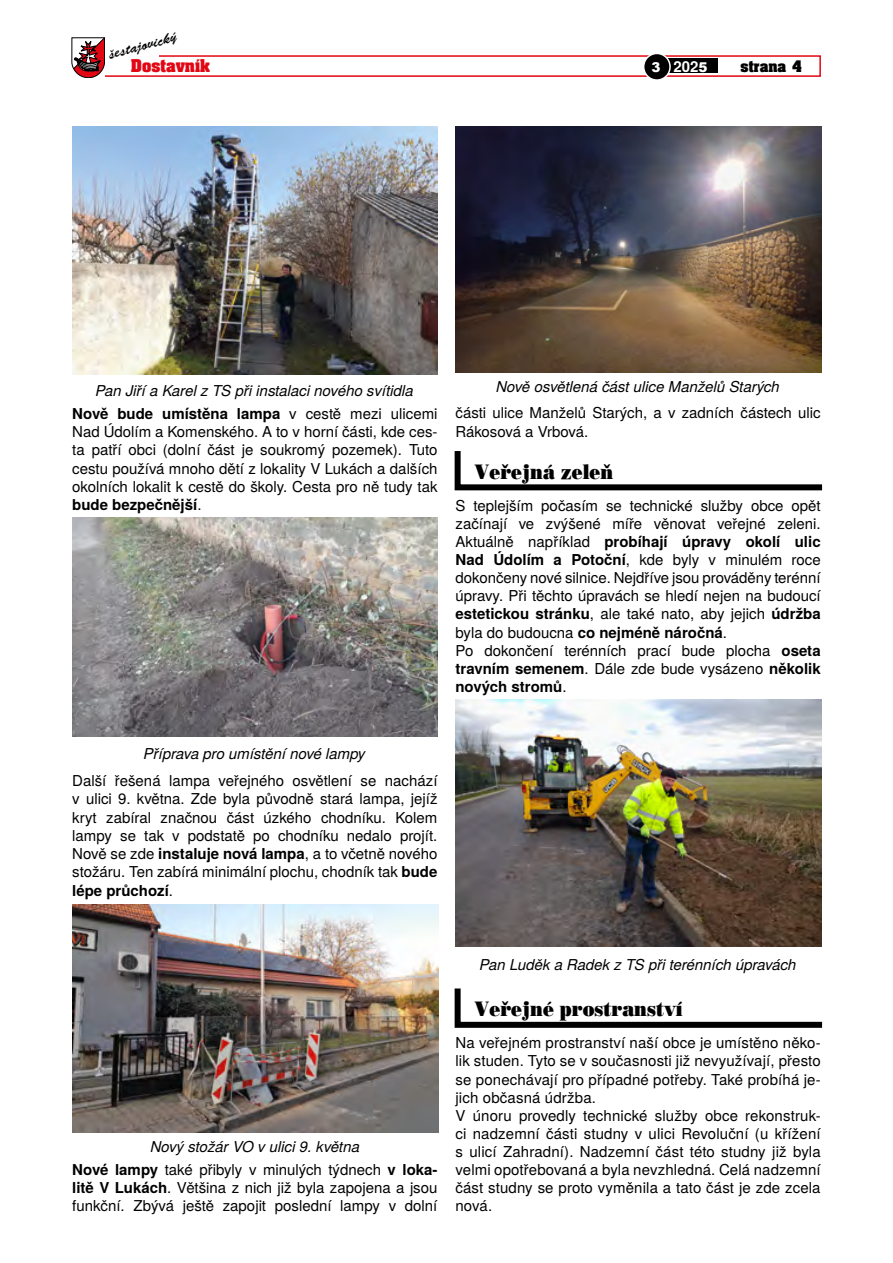
<style>
.page{position:relative;width:893px;height:1263px;background:#fff}
.page>*{position:absolute;margin:0;border:0;box-sizing:border-box;transform-origin:0 0}
.t1{font:21px "Bodnoff CE";color:#000;scale:.85 1}
.t2{font:15px/18.1px "Te X Gyre Heros";color:#000;text-align:justify}
.t3{font:italic 15px "Te X Gyre Heros";color:#000}
.t4{font:15px "Brush Script DOT";color:#000}
.t5{font:15px "Aardvark CE Bold";color:#e30613}
.t6{font:700 15px "Te X Gyre Heros";color:#fff}
.t7{font:13.5px "Aardvark CE Bold";color:#000}
.t8{font:900 13.5px "Arial";color:#fff}
.s1{font-family:"Arial";font-weight:900;font-size:13.5px}
.s2{font-weight:700}
</style>
<div class="page">
<div style="left:91px;top:55px;width:730px;height:22px;border:2px solid #e30613"></div>
<div style="left:663px;top:58px;width:55px;height:15px;background:#000"></div>
<div style="left:644px;top:53px;width:26px;height:27px;background:#000;border-radius:50%"></div>
<div style="left:643px;top:53px;width:28px;height:28px;border:2px solid #fff;border-radius:50%"></div>
<svg style="left:72px;top:37px;width:107px;height:41px"></svg>
<svg style="left:454px;top:451px;width:369px;height:40px"></svg>
<svg style="left:454px;top:988px;width:369px;height:40px"></svg>
<img style="left:72px;top:127px;width:366px;height:247px">
<img style="left:72px;top:518px;width:366px;height:219px">
<img style="left:73px;top:905px;width:366px;height:227px">
<img style="left:456px;top:126px;width:365px;height:246px">
<img style="left:456px;top:699px;width:365px;height:247px">
<p class="t4" style="left:106px;top:46px;width:71px;rotate:-15deg">šestajovický</p>
<p class="t5" style="left:131px;top:55px;width:81px">Dostavník</p>
<p class="t6" style="left:673px;top:55px;width:36px">202<span class="s1">5</span></p>
<p class="t7" style="left:741px;top:57px;width:63px">strana 4</p>
<p class="t8" style="left:651px;top:57px;width:11px">3</p>
<p class="t3" style="left:95px;top:379px;width:320px">Pan Jiří a Karel z TS při instalaci nového svítidla</p>
<p class="t2" style="left:72px;top:403px;width:367px"><span class="s2">Nově bude umístěna lampa</span> v cestě mezi ulicemi Nad Údolím a Komenského. A to v horní části, kde ces&shy;ta patří obci (dolní část je soukromý pozemek). Tuto cestu používá mnoho dětí z lokality V Lukách a dalších okolních lokalit k cestě do školy. Cesta pro ně tudy tak <span class="s2">bude bezpečnější</span>.</p>
<p class="t3" style="left:496px;top:375px;width:285px">Nově osvětlená část ulice Manželů Starých</p>
<p class="t2" style="left:455px;top:403px;width:367px">části ulice Manželů Starých, a v zadních částech ulic<br>Rákosová a Vrbová.</p>
<h1 class="t1" style="left:475px;top:459px;width:165px">Veřejná zeleň</h1>
<p class="t2" style="left:455px;top:495px;width:367px;text-align:left">S teplejším počasím se technické služby obce opět začínají ve zvýšené míře věnovat veřejné zeleni.<br>Aktuálně například <span class="s2">probíhají úpravy okolí ulic Nad Údolím a Potoční</span>, kde byly v minulém roce dokončeny nové silnice. Nejdříve jsou prováděny terénní úpravy. Při těchto úpravách se hledí nejen na budoucí <span class="s2">estetickou stránku</span>, ale také nato, aby jejich <span class="s2">údržba </span>byla do budoucna <span class="s2">co nejméně náročná</span>.<br>Po dokončení terénních prací bude plocha <span class="s2">oseta travním semenem</span>. Dále zde bude vysázeno <span class="s2">několik nových stromů</span>.</p>
<p class="t3" style="left:143px;top:742px;width:223px">Příprava pro umístění nové lampy</p>
<p class="t2" style="left:72px;top:770px;width:367px">Další řešená lampa veřejného osvětlení se nachází v ulici 9. května. Zde byla původně stará lampa, jejíž kryt zabíral značnou část úzkého chodníku. Kolem lampy se tak v podstatě po chodníku nedalo projít.<br>Nově se zde <span class="s2">instaluje nová lampa</span>, a to včetně nového stožáru. Ten zabírá minimální plochu, chodník tak <span class="s2">bude lépe průchozí</span>.</p>
<p class="t3" style="left:150px;top:1135px;width:211px">Nový stožár VO v ulici 9. května</p>
<p class="t2" style="left:72px;top:1159px;width:367px"><span class="s2">Nové lampy</span> také přibyly v minulých týdnech <span class="s2">v loka&shy;litě V Lukách</span>. Většina z nich již byla zapojena a jsou funkční. Zbývá ještě zapojit poslední lampy v dolní</p>
<p class="t3" style="left:479px;top:953px;width:318px">Pan Luděk a Radek z TS při terénních úpravách</p>
<h1 class="t1" style="left:475px;top:997px;width:246px">Veřejné prostranství</h1>
<p class="t2" style="left:455px;top:1033px;width:367px;text-align:left">Na veřejném prostranství naší obce je umístěno něko&shy;lik studen. Tyto se v současnosti již nevyužívají, přesto se ponechávají pro případné potřeby. Také probíhá je&shy;jich občasná údržba.<br>V únoru provedly technické služby obce rekonstruk&shy;ci nadzemní části studny v ulici Revoluční (u křížení s ulicí Zahradní). Nadzemní část této studny již byla velmi opotřebovaná a byla nevzhledná. Celá nadzemní část studny se proto vyměnila a tato část je zde zcela nová.</p>
</div>
